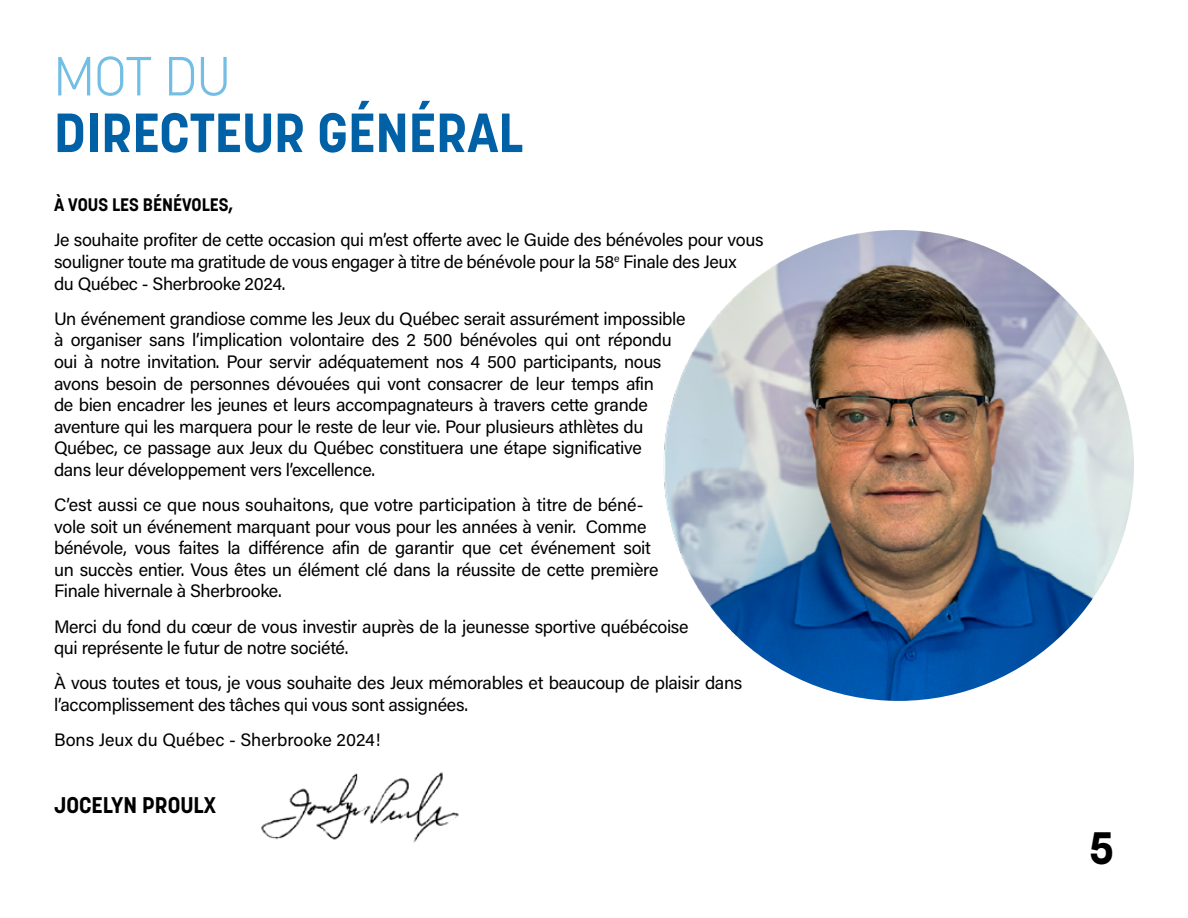
<style>
.page{position:relative;width:1188px;height:918px;background:#fff}
.page>*{position:absolute;margin:0;border:0;box-sizing:border-box;transform-origin:0 0}
.t1{font:700 54.6px "Korolev";color:#0061a6}
.t2{font:300 54.6px "Korolev";color:#73bee4}
.t3{font:700 45px "Korolev";color:#000}
.t4{font:700 22.5px "Korolev";color:#000}
.t5{font:18px/21.6px "Acumin Pro";letter-spacing:-.02em;color:#000}
.t6{font:18px "Acumin Pro";color:#000}
.t7{font:700 18px "Korolev";color:#000}
</style>
<div class="page">
<img style="left:663px;top:230px;width:471px;height:471px;border-radius:235px">
<img style="left:261px;top:772px;width:198px;height:71px">
<h1 class="t2" style="left:54px;top:42px;width:178px">MOT DU</h1>
<h1 class="t1" style="left:54px;top:98px;width:471px">DIRECTEUR GÉNÉRAL</h1>
<p class="t7" style="left:54px;top:194px;width:181px">À VOUS LES BÉNÉVOLES,</p>
<p class="t5" style="left:54px;top:229px;width:711px">Je souhaite profiter de cette occasion qui m’est offerte avec le Guide des bénévoles pour vous souligner toute ma gratitude de vous engager à titre de bénévole pour la 58<sup>e</sup> Finale des Jeux<br>du Québec - Sherbrooke 2024.</p>
<p class="t5" style="left:54px;top:307px;width:633px">Un événement grandiose comme les Jeux du Québec serait assurément impossible à organiser sans l’implication volontaire des 2 500 bénévoles qui ont répondu oui à notre invitation. Pour servir adéquatement nos 4 500 participants, nous avons besoin de personnes dévouées qui vont consacrer de leur temps afin<br>de bien encadrer les jeunes et leurs accompagnateurs à travers cette grande aventure qui les marquera pour le reste de leur vie. Pour plusieurs athlètes du Québec, ce passage aux Jeux du Québec constituera une étape significative<br>dans leur développement vers l’excellence.</p>
<p class="t5" style="left:54px;top:493px;width:606px">C’est aussi ce que nous souhaitons, que votre participation à titre de béné&shy;vole soit un événement marquant pour vous pour les années à venir. Comme bénévole, vous faites la différence afin de garantir que cet événement soit un succès entier. Vous êtes un élément clé dans la réussite de cette première Finale hivernale à Sherbrooke.</p>
<p class="t5" style="left:54px;top:615px;width:636px">Merci du fond du cœur de vous investir auprès de la jeunesse sportive québécoise qui représente le futur de notre société.</p>
<p class="t5" style="left:54px;top:671px;width:690px">À vous toutes et tous, je vous souhaite des Jeux mémorables et beaucoup de plaisir dans l’accomplissement des tâches qui vous sont assignées.</p>
<p class="t6" style="left:54px;top:727px;width:328px">Bons Jeux du Québec - Sherbrooke 2024!</p>
<p class="t4" style="left:54px;top:791px;width:164px">JOCELYN PROULX</p>
<h2 class="t3" style="left:1089px;top:820px;width:27px">5</h2>
</div>
